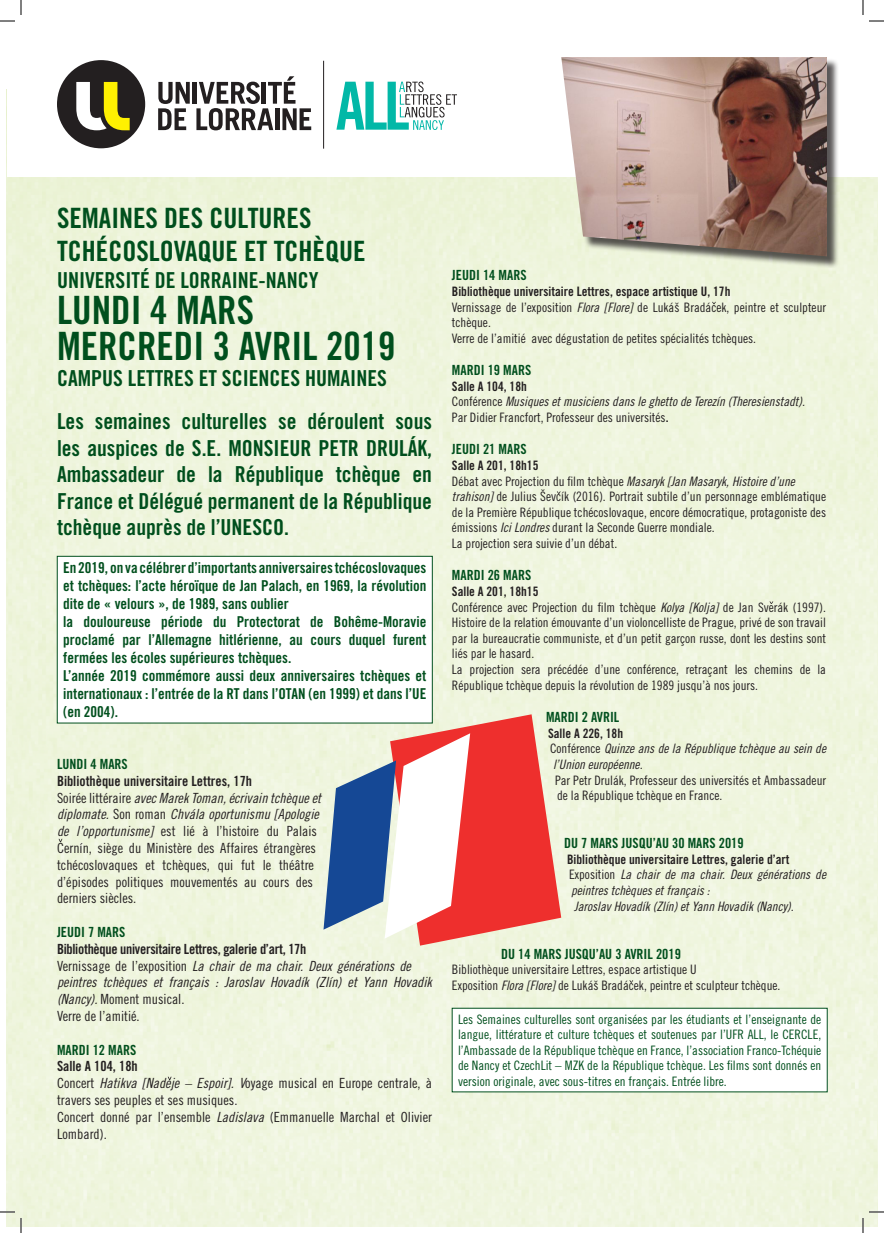
<style>
.page{position:relative;width:884px;height:1233px;background:#fff}
.page>*{position:absolute;margin:0;border:0;box-sizing:border-box;transform-origin:0 0}
.Heading_1{font:39px "Trade Gothic LT Std Bd Cn 20";color:#004f1d}
.Heading_1-2{font:28px/33.6px "Trade Gothic LT Std Bd Cn 20";color:#004f1d}
.Heading_1-3{font:22px/26.4px "Trade Gothic LT Std Bd Cn 20";color:#004f1d;text-align:justify}
.t1{font:15px/18px "Trade Gothic LT Std Bd Cn 20";color:#004f1d;text-align:justify}
.t2{font:14px/16.8px "Trade Gothic LT Std Cn 18";color:#231f20}
.t3{font:14px/16.8px "Trade Gothic LT Std Cn 18 Obl";color:#231f20}
.t4{font:14px "Trade Gothic LT Std Bd Cn 20";color:#004f1d}
.t5{font:14px "Trade Gothic LT Std Bd Cn 20";letter-spacing:-.01em;color:#231f20}
.Heading_1-4{font:13px/15.6px "Trade Gothic LT Std Cn 18";color:#231f20}
.t6{font:13px/15.6px "Trade Gothic LT Std Cn 18";color:#004f1d;text-align:justify}
.t7{font:13px/15.6px "Trade Gothic LT Std Cn 18 Obl";color:#231f20}
.t8{font:13px "Trade Gothic LT Std Bd Cn 20";color:#231f20}
.s1{font-family:"Trade Gothic LT Std Cn 18 Obl"}
.s2{font-family:"Trade Gothic LT Std Cn 18"}
.s3{font-family:"Trade Gothic LT Std Bd Cn 20"}
</style>
<div class="page">
<div style="left:7px;top:177px;width:870px;height:1049px;background:#eff5de"></div>
<div style="left:57px;top:556px;width:375px;height:167px;background:#fff"></div>
<div style="left:57px;top:556px;width:376px;height:167px;border:1px solid #004f1d"></div>
<div style="left:452px;top:1008px;width:375px;height:83px;background:#fff"></div>
<svg style="left:323px;top:714px;width:238px;height:231px"></svg>
<div style="left:563px;top:58px;width:276px;height:210px;background:#231f20;opacity:.75"></div>
<img style="left:561px;top:57px;width:266px;height:199px">
<svg style="left:168px;top:1076px;width:4px;height:4px"></svg>
<svg style="left:557px;top:491px;width:4px;height:3px"></svg>
<svg style="left:769px;top:601px;width:4px;height:3px"></svg>
<hr style="left:193px;top:82px;width:4px;height:22px;background:#231f20">
<svg style="left:158px;top:82px;width:32px;height:48px"></svg>
<svg style="left:196px;top:76px;width:115px;height:54px"></svg>
<div style="left:57px;top:60px;width:88px;height:88px;background:#231f20;border-radius:50%"></div>
<svg style="left:76px;top:82px;width:54px;height:48px"></svg>
<svg style="left:336px;top:81px;width:121px;height:49px"></svg>
<hr style="left:323px;top:61px;width:1px;height:88px;background:#231f20">
<svg style="left:0;top:1211px;width:15px;height:1px"></svg>
<svg style="left:869px;top:1211px;width:15px;height:1px"></svg>
<svg style="left:0;top:0;width:22px;height:22px"></svg>
<svg style="left:20px;top:1218px;width:2px;height:15px"></svg>
<svg style="left:862px;top:0;width:22px;height:22px"></svg>
<svg style="left:862px;top:1218px;width:2px;height:15px"></svg>
<p class="Heading_1-2" style="left:57px;top:200px;width:310px">SEMAINES DES CULTURES<br>TCHÉCOSLOVAQUE ET TCHÈQUE</p>
<p class="Heading_1-3" style="left:57px;top:266px;width:263px">UNIVERSITÉ DE LORRAINE-NANCY</p>
<p class="Heading_1" style="left:57px;top:286px;width:199px">LUNDI 4 MARS</p>
<p class="Heading_1" style="left:57px;top:322px;width:340px">MERCREDI 3 AVRIL 2019</p>
<p class="Heading_1-3" style="left:57px;top:365px;width:331px">CAMPUS LETTRES ET SCIENCES HUMAINES</p>
<p class="Heading_1-3" style="left:57px;top:408px;width:377px">Les semaines culturelles se déroulent sous les auspices de S.E. MONSIEUR PETR DRULÁK, Ambassadeur de la République tchèque en France et Délégué permanent de la République tchèque auprès de l’UNESCO.</p>
<p class="t1" style="left:63px;top:558px;width:365px">En 2019, on va célébrer d’importants anniversaires tchécoslovaques et tchèques: l’acte héroïque de Jan Palach, en 1969, la révolution dite de « velours », de 1989, sans oublier</p>
<p class="t1" style="left:63px;top:612px;width:365px">la douloureuse période du Protectorat de Bohême-Moravie proclamé par l’Allemagne hitlérienne, au cours duquel furent fermées les écoles supérieures tchèques.</p>
<p class="t1" style="left:63px;top:666px;width:365px">L’année 2019 commémore aussi deux anniversaires tchèques et internationaux : l’entrée de la RT dans l’OTAN (en 1999) et dans l’UE (en 2004).</p>
<p class="t4" style="left:57px;top:755px;width:72px">LUNDI 4 MARS</p>
<p class="t5" style="left:57px;top:772px;width:197px">Bibliothèque universitaire Lettres, 17h</p>
<p class="t2" style="left:57px;top:789px;width:265px">Soirée littéraire <span class="s1">avec Marek Toman, écrivain tchèque et diplomate.</span> Son roman <span class="s1">Chvála oportunismu [Apologie de l’opportunisme]</span> est lié à l’histoire du Palais Cernín, siège du Ministère des Affaires étrangères tchécoslovaques et tchèques, qui fut le théâtre d’épisodes politiques mouvementés au cours des derniers siècles.</p>
<p class="t4" style="left:57px;top:923px;width:70px">JEUDI 7 MARS</p>
<p class="t5" style="left:57px;top:940px;width:251px">Bibliothèque universitaire Lettres, galerie d’art, 17h</p>
<p class="t3" style="left:57px;top:957px;width:377px"><span class="s2">Vernissage de l’exposition</span> La chair de ma chair. Deux générations de peintres tchèques et français : Jaroslav Hovadík (Zlín) et Yann Hovadik (Nancy). <span class="s2">Moment musical.</span></p>
<p class="t2" style="left:57px;top:1007px;width:84px">Verre de l’amitié.</p>
<p class="t4" style="left:57px;top:1041px;width:81px">MARDI 12 MARS</p>
<p class="t5" style="left:57px;top:1058px;width:82px">Salle A 104, 18h</p>
<p class="t2" style="left:57px;top:1074px;width:376px">Concert <span class="s1">Hatikva [Nadeje – Espoir]. V</span>oyage musical en Europe centrale, à travers ses peuples et ses musiques.</p>
<p class="t2" style="left:57px;top:1108px;width:377px">Concert donné par l’ensemble <span class="s1">Ladislava</span> (Emmanuelle Marchal et Olivier<br>Lombard).</p>
<p class="t4" style="left:452px;top:267px;width:76px">JEUDI 14 MARS</p>
<p class="t8" style="left:452px;top:283px;width:280px">Bibliothèque universitaire Lettres, espace artistique U, 17h</p>
<p class="Heading_1-4" style="left:452px;top:299px;width:376px">Vernissage de l’exposition <span class="s1">Flora [Flore]</span> de Lukáš Bradácek, peintre et sculpteur tchèque.</p>
<p class="Heading_1-4" style="left:452px;top:330px;width:306px">Verre de l’amitié avec dégustation de petites spécialités tchèques.</p>
<p class="t4" style="left:452px;top:362px;width:81px">MARDI 19 MARS</p>
<p class="t8" style="left:452px;top:378px;width:77px">Salle A 104, 18h</p>
<p class="t7" style="left:452px;top:394px;width:355px"><span class="s2">Conférence</span> Musiques et musiciens dans le ghetto de Terezín (Theresienstadt).</p>
<p class="Heading_1-4" style="left:452px;top:409px;width:218px">Par Didier Francfort, Professeur des universités<span class="s3">.</span></p>
<p class="t4" style="left:452px;top:441px;width:76px">JEUDI 21 MARS</p>
<p class="t8" style="left:452px;top:457px;width:88px">Salle A 201, 18h15</p>
<p class="Heading_1-4" style="left:452px;top:473px;width:344px">Débat avec Projection du film tchèque <span class="s1">Masaryk [Jan Masaryk, Histoire d’une</span></p>
<p class="Heading_1-4" style="left:452px;top:488px;width:376px;text-align:justify"><span class="s1">trahison]</span> de Julius Ševcík (2016). Portrait subtile d’un personnage emblématique de la Première République tchécoslovaque, encore démocratique, protagoniste des émissions <span class="s1">Ici Londres</span> durant la Seconde Guerre mondiale.</p>
<p class="Heading_1-4" style="left:452px;top:535px;width:167px">La projection sera suivie d’un débat.</p>
<p class="t4" style="left:452px;top:567px;width:81px">MARDI 26 MARS</p>
<p class="t8" style="left:452px;top:583px;width:88px">Salle A 201, 18h15</p>
<p class="Heading_1-4" style="left:452px;top:599px;width:376px;text-align:justify">Conférence avec Projection du film tchèque <span class="s1">Kolya [Kolja]</span> de Jan Sverák (1997).<br>Histoire de la relation émouvante d’un violoncelliste de Prague, privé de son travail par la bureaucratie communiste, et d’un petit garçon russe, dont les destins sont liés par le hasard.</p>
<p class="Heading_1-4" style="left:452px;top:661px;width:376px">La projection sera précédée d’une conférence, retraçant les chemins de la<br>République tchèque depuis la révolution de 1989 jusqu’à nos jours.</p>
<p class="t4" style="left:546px;top:708px;width:75px">MARDI 2 AVRIL</p>
<p class="t8" style="left:548px;top:725px;width:77px">Salle A 226, 18h</p>
<p class="t7" style="left:550px;top:741px;width:277px"><span class="s2">Conférence</span> Quinze ans de la République tchèque au sein de l’Union européenne.</p>
<p class="Heading_1-4" style="left:555px;top:772px;width:273px">Par Petr Drulák, Professeur des universités et Ambassadeur de la République tchèque en France.</p>
<p class="t4" style="left:564px;top:834px;width:181px">DU 7 MARS JUSQU’AU 30 MARS 2019</p>
<p class="t8" style="left:567px;top:851px;width:224px">Bibliothèque universitaire Lettres, galerie d’art</p>
<p class="t7" style="left:569px;top:867px;width:259px"><span class="s2">Exposition</span> La chair de ma chair. Deux générations de peintres tchèques et français :</p>
<p class="t7" style="left:574px;top:898px;width:221px">Jaroslav Hovadík (Zlín) et Yann Hovadik (Nancy).</p>
<p class="t4" style="left:501px;top:945px;width:181px">DU 14 MARS JUSQU’AU 3 AVRIL 2019</p>
<p class="Heading_1-4" style="left:452px;top:961px;width:246px">Bibliothèque universitaire Lettres, espace artistique U</p>
<p class="Heading_1-4" style="left:452px;top:977px;width:330px">Exposition <span class="s1">Flora [Flore]</span> de Lukáš Bradácek, peintre et sculpteur tchèque.</p>
<p class="t6" style="left:458px;top:1011px;width:365px">Les Semaines culturelles sont organisées par les étudiants et l’enseignante de langue, littérature et culture tchèques et soutenues par l’UFR ALL, le CERCLE, l’Ambassade de la République tchèque en France, l’association Franco-Tchéquie de Nancy et CzechLit – MZK de la République tchèque. Les films sont donnés en version originale, avec sous-titres en français. Entrée libre.</p>
</div>
